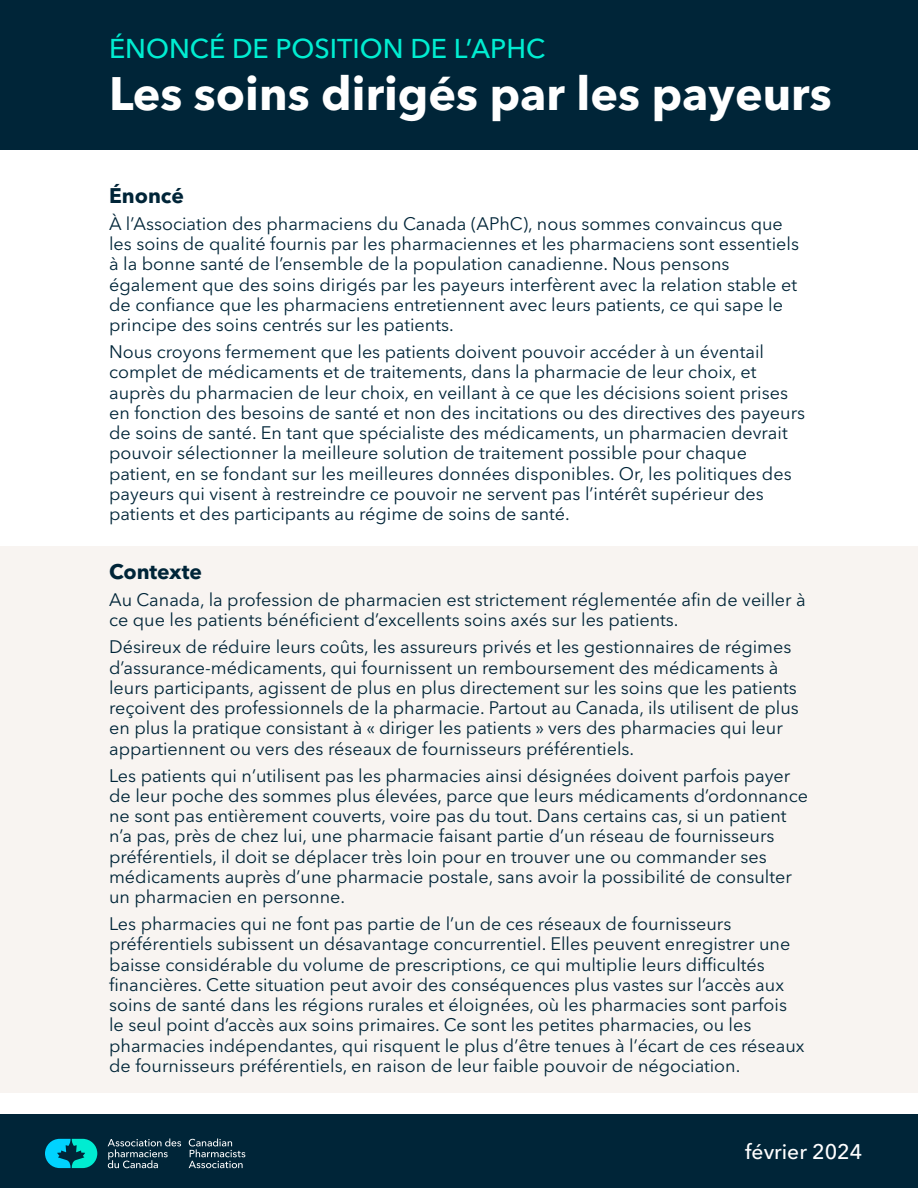
<style>
.page{position:relative;width:918px;height:1188px;background:#fff}
.page>*{position:absolute;margin:0;border:0;box-sizing:border-box;transform-origin:0 0}
.t1{font:700 46.5px "Avenir Next LT Pro";color:#fff}
.t2{font:500 27px "Avenir Next LT Pro";color:#00edd1}
.t3{font:700 21px "Avenir Next LT Pro";color:#002538}
.t4{font:500 21px "Avenir Next LT Pro";color:#fff}
.t5{font:18px/20.2px "Avenir Next LT Pro";color:#002538}
</style>
<div class="page">
<div style="left:0;top:1114px;width:918px;height:74px;background:#002538"></div>
<svg style="left:45px;top:1139px;width:52px;height:29px"></svg>
<svg style="left:189px;top:1138px;width:56px;height:30px"></svg>
<svg style="left:108px;top:1139px;width:73px;height:29px"></svg>
<div style="left:0;top:547px;width:918px;height:546px;background:#f8f4f1"></div>
<div style="left:0;top:0;width:918px;height:149px;background:#002538"></div>
<h2 class="t2" style="left:109px;top:32px;width:438px">ÉNONCÉ DE POSITION DE L’APHC</h2>
<h1 class="t1" style="left:109px;top:66px;width:724px">Les soins dirigés par les payeurs</h1>
<p class="t3" style="left:109px;top:183px;width:76px">Énoncé</p>
<p class="t5" style="left:109px;top:213px;width:691px">À l’Association des pharmaciens du Canada (APhC), nous sommes convaincus que les soins de qualité fournis par les pharmaciennes et les pharmaciens sont essentiels à la bonne santé de l’ensemble de la population canadienne. Nous pensons également que des soins dirigés par les payeurs interfèrent avec la relation stable et de confiance que les pharmaciens entretiennent avec leurs patients, ce qui sape le principe des soins centrés sur les patients.</p>
<p class="t5" style="left:109px;top:342px;width:698px">Nous croyons fermement que les patients doivent pouvoir accéder à un éventail complet de médicaments et de traitements, dans la pharmacie de leur choix, et auprès du pharmacien de leur choix, en veillant à ce que les décisions soient prises en fonction des besoins de santé et non des incitations ou des directives des payeurs de soins de santé. En tant que spécialiste des médicaments, un pharmacien devrait pouvoir sélectionner la meilleure solution de traitement possible pour chaque patient, en se fondant sur les meilleures données disponibles. Or, les politiques des payeurs qui visent à restreindre ce pouvoir ne servent pas l’intérêt supérieur des patients et des participants au régime de soins de santé.</p>
<p class="t3" style="left:109px;top:559px;width:95px">Contexte</p>
<p class="t5" style="left:109px;top:590px;width:698px">Au Canada, la profession de pharmacien est strictement réglementée afin de veiller à ce que les patients bénéficient d’excellents soins axés sur les patients.</p>
<p class="t5" style="left:109px;top:637px;width:691px">Désireux de réduire leurs coûts, les assureurs privés et les gestionnaires de régimes d’assurance-médicaments, qui fournissent un remboursement des médicaments à leurs participants, agissent de plus en plus directement sur les soins que les patients reçoivent des professionnels de la pharmacie. Partout au Canada, ils utilisent de plus en plus la pratique consistant à « diriger les patients » vers des pharmacies qui leur appartiennent ou vers des réseaux de fournisseurs préférentiels.</p>
<p class="t5" style="left:109px;top:765px;width:700px">Les patients qui n’utilisent pas les pharmacies ainsi désignées doivent parfois payer de leur poche des sommes plus élevées, parce que leurs médicaments d’ordonnance ne sont pas entièrement couverts, voire pas du tout. Dans certains cas, si un patient n’a pas, près de chez lui, une pharmacie faisant partie d’un réseau de fournisseurs préférentiels, il doit se déplacer très loin pour en trouver une ou commander ses médicaments auprès d’une pharmacie postale, sans avoir la possibilité de consulter un pharmacien en personne.</p>
<p class="t5" style="left:109px;top:914px;width:697px">Les pharmacies qui ne font pas partie de l’un de ces réseaux de fournisseurs préférentiels subissent un désavantage concurrentiel. Elles peuvent enregistrer une baisse considérable du volume de prescriptions, ce qui multiplie leurs difficultés financières. Cette situation peut avoir des conséquences plus vastes sur l’accès aux soins de santé dans les régions rurales et éloignées, où les pharmacies sont parfois le seul point d’accès aux soins primaires. Ce sont les petites pharmacies, ou les pharmacies indépendantes, qui risquent le plus d’être tenues à l’écart de ces réseaux de fournisseurs préférentiels, en raison de leur faible pouvoir de négociation.</p>
<p class="t4" style="left:745px;top:1139px;width:119px">février 2024</p>
</div>
